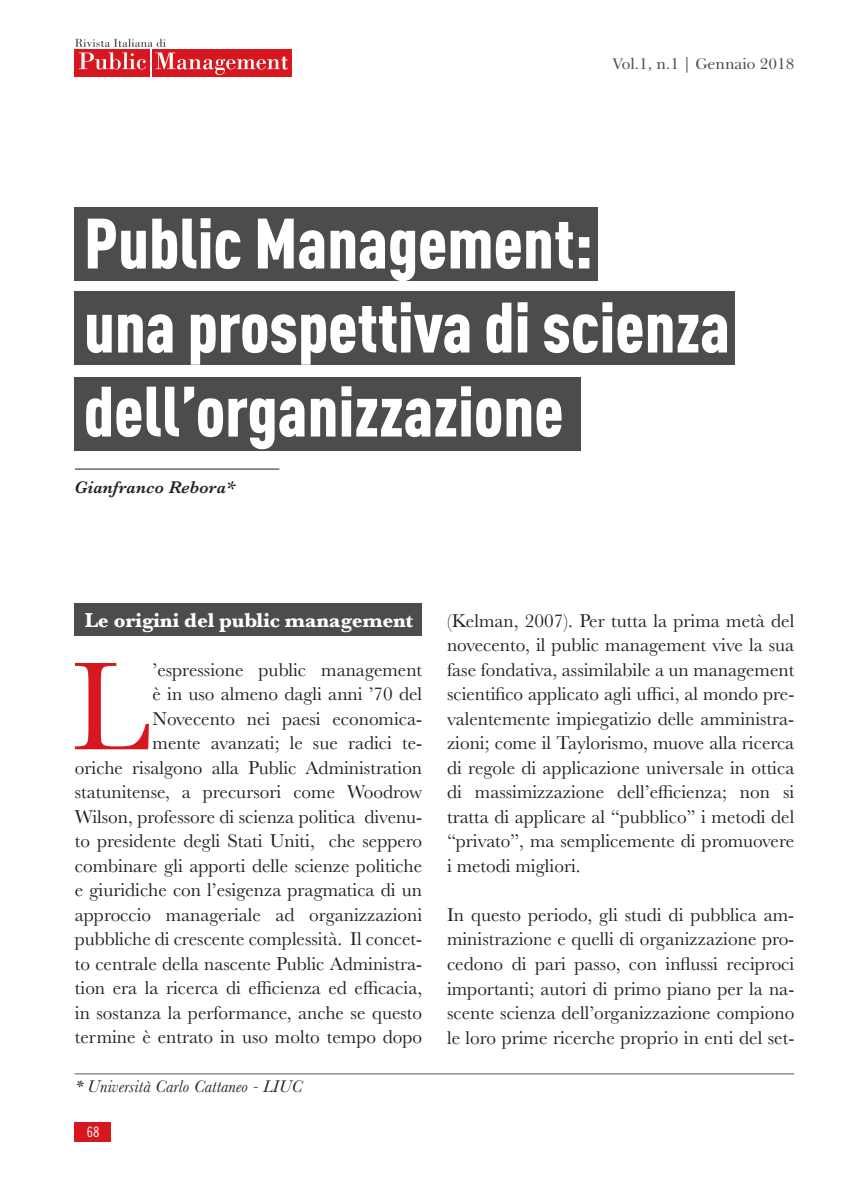
<style>
.page{position:relative;width:844px;height:1191px;background:#fff}
.page>*{position:absolute;margin:0;border:0;box-sizing:border-box;transform-origin:0 0}
.t1{font:130.2px "Baskerville";color:#d7171f}
.t2{font:900 70px/84px "DIN Cond";color:#fff}
.t3{font:700 21px "Baskerville";letter-spacing:-.01em;color:#fff}
.t4{font:19.25px/24.5px "Baskerville";color:#231f20;text-align:justify}
.t5{font:italic 17.5px "Baskerville";letter-spacing:.01em;color:#231f20}
.t6{font:italic 600 17.5px "Baskerville";letter-spacing:.01em;color:#231f20}
.t7{font:15.75px "Baskerville BT";color:#4b4c4d}
.t8{font:14.35px "Trade Gothic Cond Eighteen";color:#fff}
</style>
<div class="page">
<div style="left:74px;top:49px;width:76px;height:28px;background:#d7171f"></div>
<div style="left:152px;top:49px;width:139px;height:28px;background:#d7171f"></div>
<svg style="left:75px;top:39px;width:213px;height:36px"></svg>
<div style="left:74px;top:1122px;width:37px;height:20px;background:#d7171f"></div>
<div style="left:74px;top:603px;width:348px;height:32px;background:#4b4c4d"></div>
<div style="left:74px;top:207px;width:524px;height:74px;background:#4b4c4d"></div>
<div style="left:74px;top:377px;width:506px;height:73px;background:#4b4c4d"></div>
<div style="left:74px;top:291px;width:661px;height:73px;background:#4b4c4d"></div>
<hr style="left:75px;top:468px;width:204px;height:1px;background:#231f20">
<hr style="left:75px;top:1073px;width:719px;height:1px;background:#57585a">
<p class="t7" style="left:611px;top:53px;width:184px">Vol.1, n.1 | Gennaio 2018</p>
<h2 class="t2" style="left:84px;top:199px;width:647px">Public Management:<br>una prospettiva di scienza dell’organizzazione</h2>
<p class="t6" style="left:74px;top:476px;width:163px">Gianfranco Rebora*</p>
<p class="t3" style="left:85px;top:605px;width:330px">Le origini del public management</p>
<h1 class="t1" style="left:71px;top:624px;width:80px">L</h1>
<p class="t4" style="left:75px;top:657px;width:349px;text-align:right">’espressione public management<br>è in uso almeno dagli anni ’70 del Novecento nei paesi economica-<br>mente avanzati; le sue radici te-<br>oriche risalgono alla Public Administration statunitense, a precursori come Woodrow Wilson, professore di scienza politica divenu&shy;to presidente degli Stati Uniti, che seppero combinare gli apporti delle scienze politiche e giuridiche con l’esigenza pragmatica di un approccio manageriale ad organizzazioni pubbliche di crescente complessità. Il concet&shy;to centrale della nascente Public Administra&shy;tion era la ricerca di efficienza ed efficacia, in sostanza la performance, anche se questo termine è entrato in uso molto tempo dopo</p>
<p class="t5" style="left:75px;top:1075px;width:229px">* Università Carlo Cattaneo - LIUC</p>
<p class="t8" style="left:87px;top:1123px;width:14px">68</p>
<p class="t4" style="left:447px;top:608px;width:349px">(Kelman, 2007). Per tutta la prima metà del novecento, il public management vive la sua fase fondativa, assimilabile a un management scientifico applicato agli uffici, al mondo pre&shy;valentemente impiegatizio delle amministra&shy;zioni; come il Taylorismo, muove alla ricerca di regole di applicazione universale in ottica di massimizzazione dell’efficienza; non si tratta di applicare al “pubblico” i metodi del “privato”, ma semplicemente di promuovere i metodi migliori.</p>
<p class="t4" style="left:447px;top:902px;width:349px">In questo periodo, gli studi di pubblica am&shy;ministrazione e quelli di organizzazione pro&shy;cedono di pari passo, con influssi reciproci importanti; autori di primo piano per la na&shy;scente scienza dell’organizzazione compiono le loro prime ricerche proprio in enti del set-</p>
</div>
